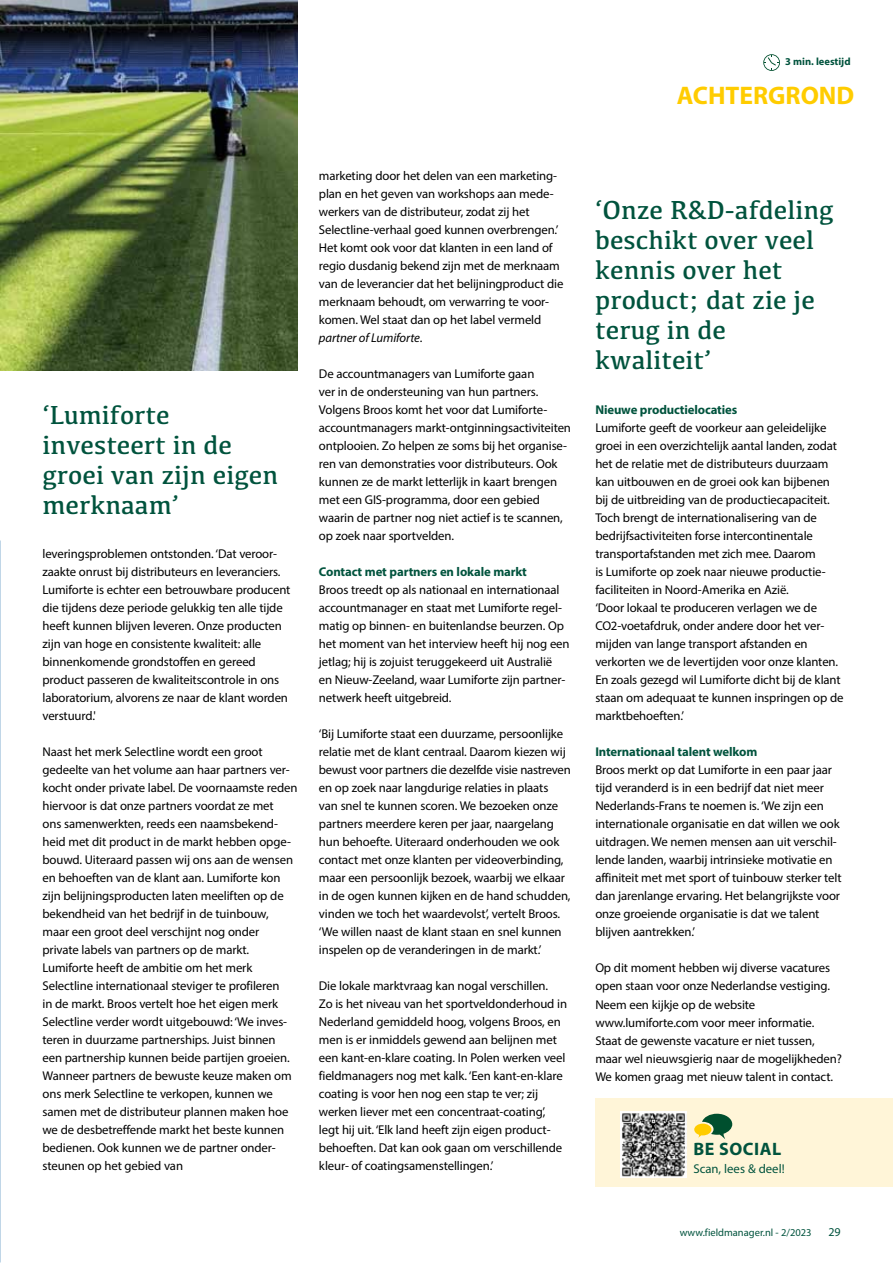
<style>
.page{position:relative;width:893px;height:1263px;background:#fff}
.page>*{position:absolute;margin:0;border:0;box-sizing:border-box;transform-origin:0 0}
.t1{font:27px/30px "Kefa";color:#00533d}
.t2{font:700 25.5px "Myriad Pro";color:#fc0}
.t3{font:700 18px "Myriad Pro";letter-spacing:.03em;color:#00533d}
.t4{font:12.75px/18px "Myriad Pro";letter-spacing:-.01em;color:#000}
.t5{font:700 12.75px "Myriad Pro";letter-spacing:-.01em;color:#00533d}
.t6{font:12.75px "Myriad Pro";color:#00533d}
.t7{font:12px "Myriad Pro";color:#00533d}
.t8{font:10.5px "Myriad Pro";color:#00533d}
.t9{font:700 10.5px "Myriad Pro";color:#00533d}
.s1{font-style:italic}
</style>
<div class="page">
<img style="left:0;top:0;width:298px;height:371px">
<svg style="left:763px;top:54px;width:17px;height:17px"></svg>
<div style="left:595px;top:1098px;width:298px;height:89px;background:#fff5d8"></div>
<img style="left:621px;top:1111px;width:65px;height:66px">
<svg style="left:694px;top:1114px;width:38px;height:25px"></svg>
<p class="t9" style="left:785px;top:55px;width:67px">3 min. leestijd</p>
<h2 class="t2" style="left:677px;top:79px;width:179px">ACHTERGROND</h2>
<h1 class="t1" style="left:43px;top:399px;width:237px">‘Lumiforte investeert in de groei van zijn eigen merknaam’</h1>
<p class="t4" style="left:43px;top:545px;width:249px">leveringsproblemen ontstonden. ‘Dat veroor&shy;zaakte onrust bij distributeurs en leveranciers.<br>Lumiforte is echter een betrouwbare producent die tijdens deze periode gelukkig ten alle tijde heeft kunnen blijven leveren. Onze producten zijn van hoge en consistente kwaliteit: alle binnenkomende grondstoffen en gereed product passeren de kwaliteitscontrole in ons laboratorium, alvorens ze naar de klant worden verstuurd.'</p>
<p class="t4" style="left:43px;top:743px;width:257px">Naast het merk Selectline wordt een groot gedeelte van het volume aan haar partners ver&shy;kocht onder private label. De voornaamste reden hiervoor is dat onze partners voordat ze met<br>ons samenwerkten, reeds een naamsbekend&shy;heid met dit product in de markt hebben opge&shy;bouwd. Uiteraard passen wij ons aan de wensen en behoeften van de klant aan. Lumiforte kon zijn belijningsproducten laten meeliften op de bekendheid van het bedrijf in de tuinbouw, maar een groot deel verschijnt nog onder private labels van partners op de markt.<br>Lumiforte heeft de ambitie om het merk Selectline internationaal steviger te profileren<br>in de markt. Broos vertelt hoe het eigen merk Selectline verder wordt uitgebouwd: ‘We inves&shy;teren in duurzame partnerships. Juist binnen een partnership kunnen beide partijen groeien.<br>Wanneer partners de bewuste keuze maken om ons merk Selectline te verkopen, kunnen we samen met de distributeur plannen maken hoe we de desbetreffende markt het beste kunnen bedienen. Ook kunnen we de partner onder&shy;steunen op het gebied van</p>
<p class="t4" style="left:319px;top:167px;width:246px">marketing door het delen van een marketing&shy;plan en het geven van workshops aan mede&shy;werkers van de distributeur, zodat zij het Selectline-verhaal goed kunnen overbrengen.’ Het komt ook voor dat klanten in een land of regio dusdanig bekend zijn met de merknaam van de leverancier dat het belijningproduct die merknaam behoudt, om verwarring te voor&shy;komen. Wel staat dan op het label vermeld <span class="s1">partner of Lumiforte</span>.</p>
<p class="t4" style="left:319px;top:365px;width:254px">De accountmanagers van Lumiforte gaan<br>ver in de ondersteuning van hun partners.<br>Volgens Broos komt het voor dat Lumiforte&shy;accountmanagers markt-ontginningsactiviteiten ontplooien. Zo helpen ze soms bij het organise&shy;ren van demonstraties voor distributeurs. Ook kunnen ze de markt letterlijk in kaart brengen met een GIS-programma, door een gebied waarin de partner nog niet actief is te scannen, op zoek naar sportvelden.</p>
<p class="t5" style="left:319px;top:564px;width:210px">Contact met partners en lokale markt</p>
<p class="t4" style="left:319px;top:581px;width:252px">Broos treedt op als nationaal en internationaal accountmanager en staat met Lumiforte regel&shy;matig op binnen- en buitenlandse beurzen. Op het moment van het interview heeft hij nog een jetlag; hij is zojuist teruggekeerd uit Australië<br>en Nieuw-Zeeland, waar Lumiforte zijn partner&shy;netwerk heeft uitgebreid.</p>
<p class="t4" style="left:319px;top:725px;width:253px">‘Bij Lumiforte staat een duurzame, persoonlijke relatie met de klant centraal. Daarom kiezen wij bewust voor partners die dezelfde visie nastreven en op zoek naar langdurige relaties in plaats<br>van snel te kunnen scoren. We bezoeken onze partners meerdere keren per jaar, naargelang hun behoefte. Uiteraard onderhouden we ook contact met onze klanten per videoverbinding, maar een persoonlijk bezoek, waarbij we elkaar in de ogen kunnen kijken en de hand schudden, vinden we toch het waardevolst’, vertelt Broos. ‘We willen naast de klant staan en snel kunnen inspelen op de veranderingen in de markt.’</p>
<p class="t4" style="left:319px;top:977px;width:250px">Die lokale marktvraag kan nogal verschillen.<br>Zo is het niveau van het sportveldonderhoud in Nederland gemiddeld hoog, volgens Broos, en men is er inmiddels gewend aan belijnen met een kant-en-klare coating. In Polen werken veel fieldmanagers nog met kalk. ‘Een kant-en-klare coating is voor hen nog een stap te ver; zij werken liever met een concentraat-coating’, legt hij uit. ‘Elk land heeft zijn eigen product&shy;behoeften. Dat kan ook gaan om verschillende kleur- of coatingsamenstellingen.’</p>
<h1 class="t1" style="left:595px;top:194px;width:240px">‘Onze R&amp;D-afdeling beschikt over veel kennis over het product; dat zie je terug in de kwaliteit’</h1>
<p class="t5" style="left:595px;top:402px;width:144px">Nieuwe productielocaties</p>
<p class="t4" style="left:595px;top:419px;width:250px">Lumiforte geeft de voorkeur aan geleidelijke groei in een overzichtelijk aantal landen, zodat het de relatie met de distributeurs duurzaam kan uitbouwen en de groei ook kan bijbenen bij de uitbreiding van de productiecapaciteit.<br>Toch brengt de internationalisering van de bedrijfsactiviteiten forse intercontinentale transportafstanden met zich mee. Daarom<br>is Lumiforte op zoek naar nieuwe productie&shy;faciliteiten in Noord-Amerika en Azië.<br>‘Door lokaal te produceren verlagen we de CO2-voetafdruk, onder andere door het ver&shy;mijden van lange transport afstanden en verkorten we de levertijden voor onze klanten.<br>En zoals gezegd wil Lumiforte dicht bij de klant staan om adequaat te kunnen inspringen op de marktbehoeften.’</p>
<p class="t5" style="left:595px;top:744px;width:164px">Internationaal talent welkom</p>
<p class="t4" style="left:595px;top:761px;width:248px">Broos merkt op dat Lumiforte in een paar jaar tijd veranderd is in een bedrijf dat niet meer Nederlands-Frans te noemen is. ‘We zijn een internationale organisatie en dat willen we ook uitdragen. We nemen mensen aan uit verschil&shy;lende landen, waarbij intrinsieke motivatie en affiniteit met met sport of tuinbouw sterker telt dan jarenlange ervaring. Het belangrijkste voor onze groeiende organisatie is dat we talent blijven aantrekken.’</p>
<p class="t4" style="left:595px;top:959px;width:248px">Op dit moment hebben wij diverse vacatures open staan voor onze Nederlandse vestiging.<br>Neem een kijkje op de website www.lumiforte.com voor meer informatie.<br>Staat de gewenste vacature er niet tussen, maar wel nieuwsgierig naar de mogelijkheden?<br>We komen graag met nieuw talent in contact.</p>
<h3 class="t3" style="left:693px;top:1137px;width:89px">BE SOCIAL</h3>
<p class="t6" style="left:693px;top:1161px;width:93px">Scan, lees &amp; deel!</p>
<p class="t8" style="left:680px;top:1226px;width:133px">www.fieldmanager.nl - 2/2023</p>
<p class="t7" style="left:828px;top:1224px;width:14px">29</p>
</div>
